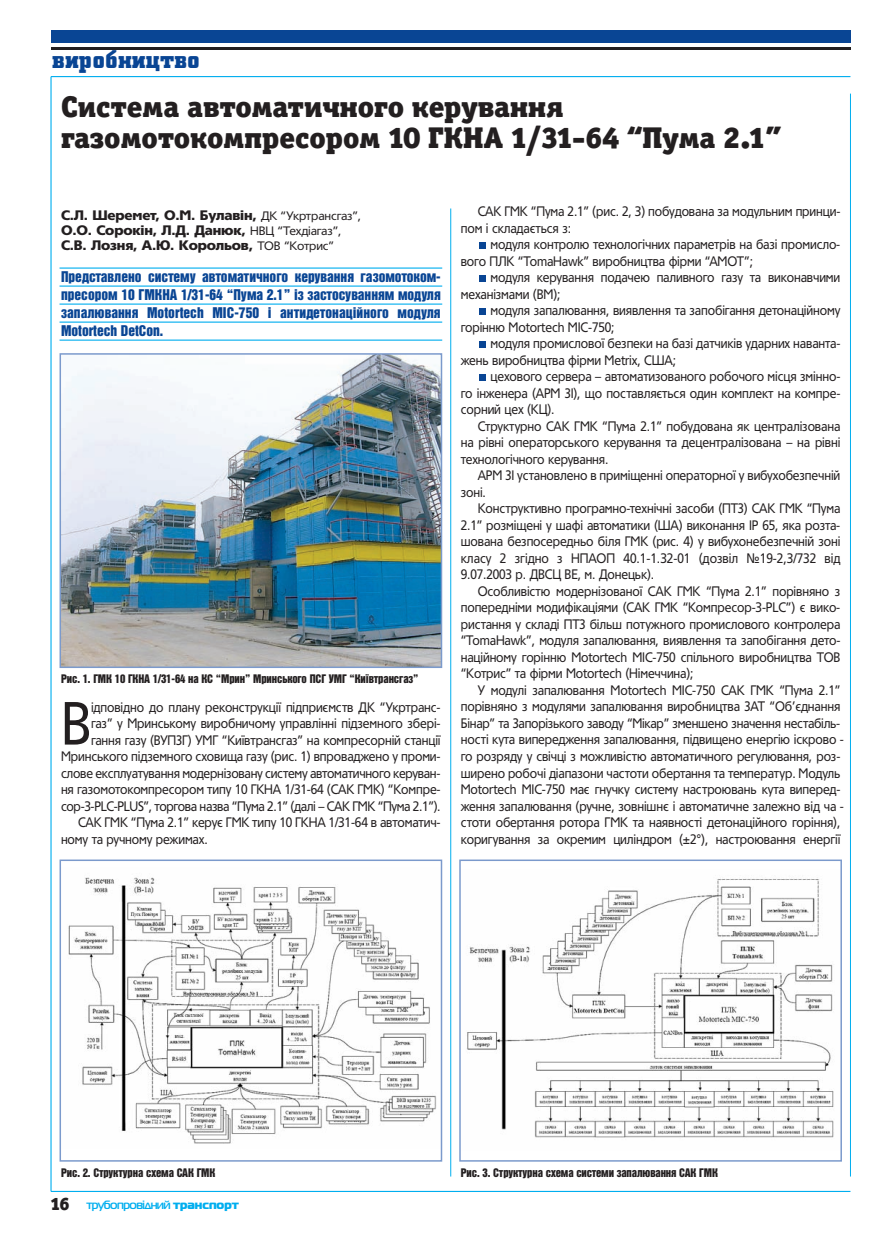
<style>
.page{position:relative;width:893px;height:1234px;background:#fff}
.page>*{position:absolute;margin:0;border:0;box-sizing:border-box;transform-origin:0 0}
.t1{font:59.7px "Tornado Cyr";color:#231f20;scale:.9 1}
.t2{font:30px/31.5px "Officina Serif Black C";color:#231f20}
.t3{font:900 25.5px "Coliseum";letter-spacing:.03em;color:#094594}
.t4{font:15px/18px "Bastion Kontrast";letter-spacing:.005em;color:#094594;text-align:justify}
.t5{font:13.5px "Tornado Cyr";letter-spacing:-.01em;color:#231f20;scale:.9 1}
.t6{font:900 13.5px/15px "Tornado Cyr";letter-spacing:-.015em;color:#231f20}
.t7{font:12px "Bastion Kontrast";letter-spacing:-.01em;color:#231f20}
.t8{font:700 12px "Magistral C";letter-spacing:-.045em;color:#00aeef}
.s1{font-weight:400;font-size:12px}
.s2{font-family:"Officina Serif Black C";font-weight:400;font-size:18px;color:#231f20}
.s3{font-family:"Magistral Black C";font-weight:400}
</style>
<div class="page">
<hr style="left:51px;top:48px;width:799px;height:2px;background:#231f20">
<hr style="left:850px;top:94px;width:1px;height:1082px;background:#00aeef">
<hr style="left:51px;top:1190px;width:799px;height:1px;background:#00aeef">
<hr style="left:51px;top:76px;width:799px;height:1px;background:#00aeef">
<hr style="left:50px;top:77px;width:2px;height:1114px;background:#00aeef">
<hr style="left:450px;top:208px;width:1px;height:968px;background:#00aeef">
<div style="left:479px;top:242px;width:7px;height:7px;background:#094594"></div>
<div style="left:479px;top:275px;width:7px;height:7px;background:#094594"></div>
<div style="left:479px;top:374px;width:7px;height:7px;background:#094594"></div>
<div style="left:479px;top:341px;width:7px;height:7px;background:#094594"></div>
<div style="left:479px;top:308px;width:7px;height:7px;background:#094594"></div>
<hr style="left:60px;top:267px;width:382px;height:1px;background:#00aeef">
<hr style="left:60px;top:285px;width:382px;height:1px;background:#00aeef">
<hr style="left:60px;top:303px;width:382px;height:1px;background:#00aeef">
<hr style="left:60px;top:321px;width:382px;height:1px;background:#00aeef">
<hr style="left:60px;top:339px;width:382px;height:1px;background:#00aeef">
<div style="left:51px;top:30px;width:799px;height:13px;background:#094594"></div>
<img style="left:63px;top:356px;width:376px;height:309px">
<div style="left:60px;top:353px;width:382px;height:315px;border:2px solid #7b9acc"></div>
<img style="left:68px;top:877px;width:369px;height:267px">
<div style="left:60px;top:859px;width:382px;height:302px;border:2px solid #7b9acc"></div>
<img style="left:467px;top:879px;width:367px;height:259px">
<div style="left:459px;top:859px;width:383px;height:302px;border:2px solid #7b9acc"></div>
<p class="t3" style="left:53px;top:51px;width:149px">виробництво</p>
<p class="t2" style="left:61px;top:93px;width:722px">Система автоматичного керування газомотокомпресором 10 ГКНА 1/31-64 “Пума 2.1”</p>
<p class="t6" style="left:61px;top:209px;width:302px">С.Л. Шеремет, О.М. Булавiн, <span class="s1">ДК “Укртрансгаз”,<br></span>О.О. Сорокiн, Л.Д. Данюк, <span class="s1">НВЦ “Техдiагаз”,<br></span>С.В. Лозня, А.Ю. Корольов, <span class="s1">ТОВ “Котрис”</span></p>
<p class="t4" style="left:61px;top:268px;width:381px">Пред ста в ле но си с те му ав то ма тич но го ке ру ван ня га зо мо то ком - пре со ром 10 ГМКНА 1/31-64 “Пу ма 2.1” iз за сто су ван ням мо ду ля за па лю ван ня Motortech MIC-750 i ан ти де то нацiйно го мо ду ля Motortech DetCon.</p>
<p class="t7" style="left:61px;top:674px;width:359px">Рис. 1. ГМК 10 ГКНА 1/31-64 на КС “Мрин” Мринського ПСГ УМГ “Київтрансгаз”</p>
<p class="t1" style="left:61px;top:702px;width:36px">В</p>
<p class="t5" style="left:91px;top:701px;width:390px">iдповiдно до пла ну ре кон ст рукцiї пiдприємств ДК “Ук ртранс -</p>
<p class="t5" style="left:91px;top:718px;width:390px">газ” у Мринсь ко му ви роб ни чо му уп равлiннi пiдзем но го зберi-</p>
<p class="t5" style="left:91px;top:734px;width:390px">ган ня га зу (ВУПЗГ) УМГ “Київтранс газ” на ком пре сорнiй станцiї</p>
<p class="t5" style="left:61px;top:751px;width:423px">Мринсь ко го пiдзем но го схо ви ща га зу (рис. 1) впро вад же но у про ми -</p>
<p class="t5" style="left:61px;top:767px;width:423px">сло ве ек с п лу а ту ван ня мо дернiзо ва ну си с те му ав то ма тич но го ке ру ван-</p>
<p class="t5" style="left:61px;top:784px;width:423px">ня га зо мо то ком пре со ром ти пу 10 ГКНА 1/31-64 (САК ГМК) “Ком пре -</p>
<p class="t5" style="left:61px;top:800px;width:423px">сор-3-PLC-PLUS”, тор го ва на зва “Пу ма 2.1” (далi – САК ГМК “Пу ма 2.1”).</p>
<p class="t5" style="left:78px;top:817px;width:404px">САК ГМК “Пу ма 2.1” ке рує ГМК ти пу 10 ГКНА 1/31-64 в ав то ма тич -</p>
<p class="t5" style="left:61px;top:833px;width:164px">но му та руч но му ре жи мах.</p>
<p class="t5" style="left:478px;top:206px;width:404px">САК ГМК “Пу ма 2.1” (рис. 2, 3) по бу до ва на за мо дуль ним прин ци -</p>
<p class="t5" style="left:461px;top:223px;width:124px">пом i скла дається з:</p>
<p class="t5" style="left:490px;top:239px;width:390px">мо ду ля кон т ро лю тех но логiчних па ра метрiв на базi про ми сло -</p>
<p class="t5" style="left:461px;top:256px;width:326px">во го ПЛК “TomaHawk” ви роб ниц тва фiрми “АМОТ”;</p>
<p class="t5" style="left:490px;top:272px;width:390px">мо ду ля ке ру ван ня по да чею па лив но го га зу та ви ко нав чи ми</p>
<p class="t5" style="left:461px;top:289px;width:112px">ме ханiзма ми (ВМ);</p>
<p class="t5" style="left:490px;top:305px;width:390px">мо ду ля за па лю ван ня, ви я в лен ня та за побiган ня де то нацiйно му</p>
<p class="t5" style="left:461px;top:322px;width:172px">горiнню Motortech MIC-750;</p>
<p class="t5" style="left:490px;top:338px;width:390px">мо ду ля про ми сло вої без пе ки на базi дат чикiв удар них на ван та -</p>
<p class="t5" style="left:461px;top:355px;width:241px">жень ви роб ниц тва фiрми Metrix, США;</p>
<p class="t5" style="left:490px;top:371px;width:390px">це хо во го сер ве ра – ав то ма ти зо ва но го ро бо чо го мiсця змiнно -</p>
<p class="t5" style="left:461px;top:388px;width:423px">го iнже не ра (АРМ ЗІ), що по ста в ляється один ком п лект на ком пре -</p>
<p class="t5" style="left:461px;top:404px;width:106px">сор ний цех (КЦ).</p>
<p class="t5" style="left:478px;top:421px;width:404px">Стру к тур но САК ГМК “Пу ма 2.1” по бу до ва на як цен т ралiзо ва на</p>
<p class="t5" style="left:461px;top:437px;width:423px">на рiвнi опе ра торсь ко го ке ру ван ня та де цен т ралiзо ва на – на рiвнi</p>
<p class="t5" style="left:461px;top:454px;width:166px">тех но логiчно го ке ру ван ня.</p>
<p class="t5" style="left:478px;top:470px;width:404px">АРМ ЗІ ус та но в ле но в примiщеннi опе ра тор ної у ви бу хо без печнiй</p>
<p class="t5" style="left:461px;top:487px;width:30px">зонi.</p>
<p class="t5" style="left:478px;top:503px;width:404px">Кон ст ру к тив но про грам но-технiчнi за со би (ПТЗ) САК ГМК “Пу ма</p>
<p class="t5" style="left:461px;top:520px;width:423px">2.1” розмiщенi у шафi ав то ма ти ки (ША) ви ко нан ня ІР 65, яка роз та -</p>
<p class="t5" style="left:461px;top:536px;width:423px">шо ва на без по се ред ньо бiля ГМК (рис. 4) у ви бу хо не без печнiй зонi</p>
<p class="t5" style="left:461px;top:553px;width:424px">кла су 2 згiдно з НПА ОП 40.1-1.32-01 (дозвiл №19-2,3/732 вiд</p>
<p class="t5" style="left:461px;top:569px;width:217px">9.07.2003 р. ДВСЦ ВЕ, м. До нецьк).</p>
<p class="t5" style="left:478px;top:586px;width:404px">Особ ливiстю мо дернiзо ва ної САК ГМК “Пу ма 2.1” порiвня но з</p>
<p class="t5" style="left:461px;top:602px;width:423px">по пе реднiми мо дифiкацiями (САК ГМК “Ком пре сор-3-PLC”) є ви ко -</p>
<p class="t5" style="left:461px;top:619px;width:423px">ри стан ня у складi ПТЗ бiльш по туж но го про ми сло во го кон т ро ле ра</p>
<p class="t5" style="left:461px;top:635px;width:423px">“TomaHawk”, мо ду ля за па лю ван ня, ви я в лен ня та за побiган ня де то -</p>
<p class="t5" style="left:461px;top:652px;width:423px">нацiйно му горiнню Motortech MIC-750 спiльно го ви роб ниц тва ТОВ</p>
<p class="t5" style="left:461px;top:668px;width:260px">“Ко т рис” та фiрми Motortech (Нiмеч чи на);</p>
<p class="t5" style="left:478px;top:685px;width:404px">У мо дулi за па лю ван ня Motortech MIC-750 САК ГМК “Пу ма 2.1”</p>
<p class="t5" style="left:461px;top:701px;width:423px">порiвня но з мо ду ля ми за па лю ван ня ви роб ниц тва ЗАТ “Об’єднан ня</p>
<p class="t5" style="left:461px;top:718px;width:423px">Бiнар” та За порiзько го за во ду “Мiкар” змен ше но зна чен ня не стабiль-</p>
<p class="t5" style="left:461px;top:734px;width:427px">ностi ку та ви пе ред жен ня за па лю ван ня, пiдви ще но енергiю iскро во -</p>
<p class="t5" style="left:461px;top:751px;width:423px">го роз ря ду у свiчцi з мож ливiстю ав то ма тич но го ре гу лю ван ня, роз -</p>
<p class="t5" style="left:461px;top:767px;width:423px">ши ре но ро бочi дiапа зо ни ча с то ти обер тан ня та тем пе ра тур. Мо дуль</p>
<p class="t5" style="left:461px;top:784px;width:423px">Motortech MIC-750 має гнуч ку си с те му на стро ю вань ку та ви пе ред -</p>
<p class="t5" style="left:461px;top:800px;width:427px">жен ня за па лю ван ня (руч не, зовнiшнє i ав то ма тич не за леж но вiд ча -</p>
<p class="t5" style="left:461px;top:817px;width:423px">с то ти обер тан ня ро то ра ГМК та на яв ностi де то нацiйно го горiння),</p>
<p class="t5" style="left:461px;top:833px;width:423px">ко ри гу ван ня за ок ре мим цилiндром (±2°), на стро ю ван ня енергiї</p>
<p class="t7" style="left:61px;top:1168px;width:156px">Рис. 2. Структурна схема САК ГМК</p>
<p class="t7" style="left:461px;top:1168px;width:259px">Рис. 3. Структурна схема системи запалювання САК ГМК</p>
<p class="t8" style="left:50px;top:1197px;width:190px"><span class="s2">16</span> трубопровiдний <span class="s3">транспорт</span></p>
</div>
